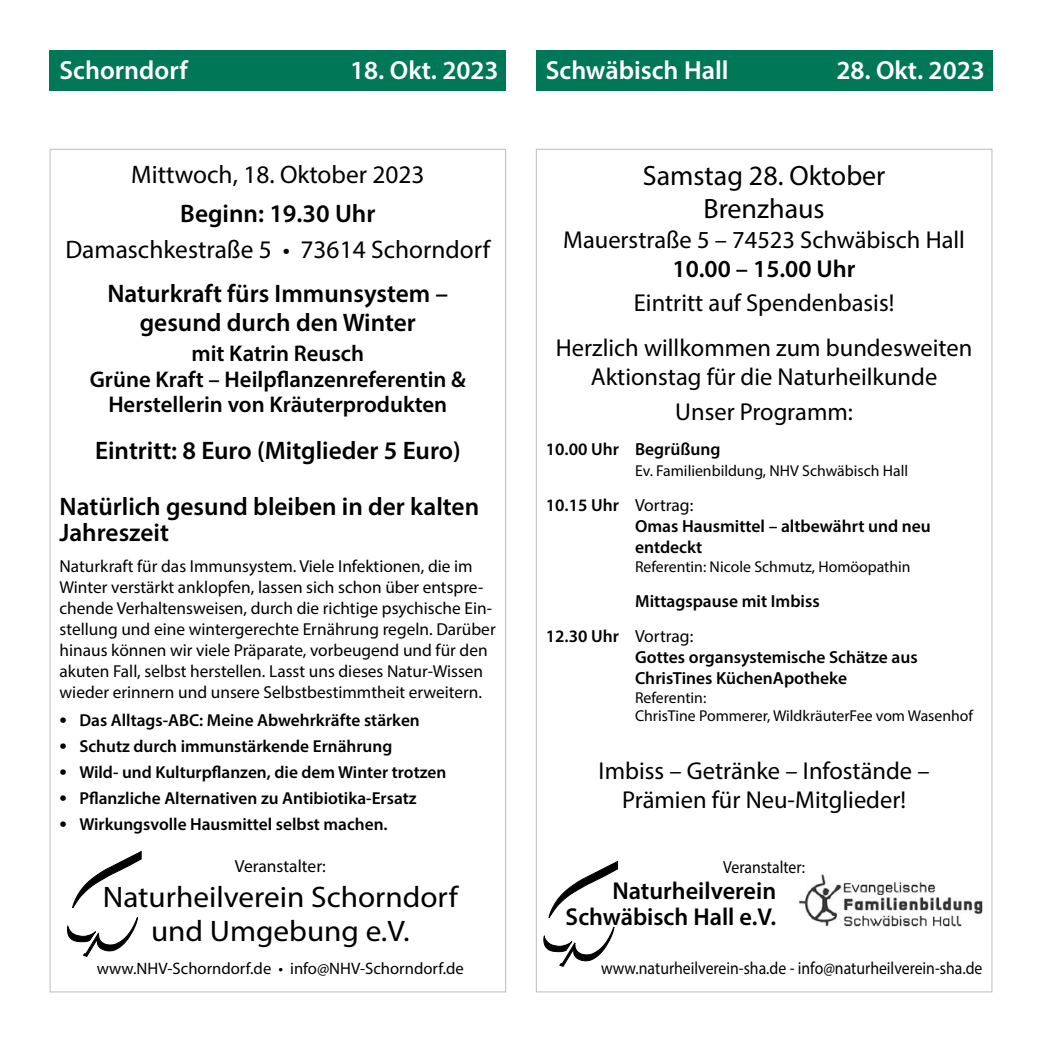
<style>
.page{position:relative;width:1042px;height:1042px;background:#fff}
.page>*{position:absolute;margin:0;border:0;box-sizing:border-box;transform-origin:0 0}
.t1{font:29.75px/33.2px "Myriad Pro";color:#000;text-align:center;scale:1.05 1}
.t2{font:28px/33.6px "Myriad Pro";color:#000;text-align:center}
.t3{font:600 26.25px "Myriad Pro";color:#fff}
.t4{font:600 25.38px/28.9px "Myriad Pro";color:#000;text-align:center}
.t5{font:25.38px "Myriad Pro";color:#000}
.t6{font:24.5px/45.1px "Myriad Pro";color:#000;text-align:center}
.t7{font:600 24.5px/26.2px "Myriad Pro";color:#000;text-align:right}
.t8{font:600 22.75px/25.4px "Myriad Pro";color:#000;text-align:center}
.t9{font:600 17.5px/21px "Myriad Pro";color:#000}
.t10{font:17.5px "Myriad Pro";color:#000;scale:.9 1}
.t11{font:17.5px "Myriad Pro";color:#000}
.t12{font:17.32px/21px "Myriad Pro";color:#000}
.t13{font:600 17.32px "Myriad Pro";color:#000}
.t14{font:16.62px "Myriad Pro";color:#000}
.t15{font:15.75px/18.9px "Myriad Pro";color:#000}
.s1{font-weight:400;font-size:26.25px}
.s2{font-weight:400}
</style>
<div class="page">
<div style="left:50px;top:50px;width:456px;height:41px;background:#007858"></div>
<div style="left:536px;top:50px;width:456px;height:41px;background:#007858"></div>
<svg style="left:72px;top:851px;width:69px;height:57px"></svg>
<svg style="left:67px;top:917px;width:71px;height:39px"></svg>
<svg style="left:549px;top:861px;width:69px;height:57px"></svg>
<svg style="left:544px;top:927px;width:70px;height:39px"></svg>
<img style="left:799px;top:874px;width:184px;height:53px">
<h3 class="t3" style="left:60px;top:54px;width:130px">Schorndorf</h3>
<h3 class="t3" style="left:350px;top:54px;width:150px">18. Okt. 2023</h3>
<h3 class="t3" style="left:546px;top:54px;width:184px">Schwäbisch Hall</h3>
<h3 class="t3" style="left:836px;top:54px;width:150px">28. Okt. 2023</h3>
<h3 class="t5" style="left:131px;top:159px;width:295px">Mittwoch, 18. Oktober 2023</h3>
<h3 class="t4" style="left:180px;top:198px;width:197px">Beginn: 19.30 Uhr</h3>
<h3 class="t5" style="left:65px;top:234px;width:426px">Damaschkestraße 5 • 73614 Schorndorf</h3>
<h3 class="t4" style="left:107px;top:279px;width:342px">Naturkraft fürs Immunsystem – gesund durch den Winter</h3>
<h3 class="t8" style="left:90px;top:340px;width:378px">mit Katrin Reusch<br>Grüne Kraft – Heilpflanzenreferentin &amp;<br>Herstellerin von Kräuterprodukten</h3>
<h3 class="t4" style="left:95px;top:435px;width:367px">Eintritt: 8 Euro (Mitglieder 5 Euro)</h3>
<h3 class="t4" style="left:60px;top:492px;width:421px;line-height:26.2px;text-align:left">Natürlich gesund bleiben in der kalten<br>Jahreszeit</h3>
<p class="t12" style="left:60px;top:555px;width:438px">Naturkraft für das Immunsystem. Viele Infektionen, die im Winter verstärkt anklopfen, lassen sich schon über entspre&shy;chende Verhaltensweisen, durch die richtige psychische Ein&shy;stellung und eine wintergerechte Ernährung regeln. Darüber hinaus können wir viele Präparate, vorbeugend und für den akuten Fall, selbst herstellen. Lasst uns dieses Natur-Wissen wieder erinnern und unsere Selbstbestimmtheit erweitern.</p>
<p class="t13" style="left:60px;top:709px;width:362px"><span class="s1">•</span> Das Alltags-ABC: Meine Abwehrkräfte stärken</p>
<p class="t13" style="left:60px;top:735px;width:334px"><span class="s1">•</span> Schutz durch immunstärkende Ernährung</p>
<p class="t13" style="left:60px;top:761px;width:388px"><span class="s1">•</span> Wild- und Kulturpflanzen, die dem Winter trotzen</p>
<p class="t13" style="left:60px;top:787px;width:358px"><span class="s1">•</span> Pflanzliche Alternativen zu Antibiotika-Ersatz</p>
<p class="t13" style="left:60px;top:813px;width:330px"><span class="s1">•</span> Wirkungsvolle Hausmittel selbst machen.</p>
<p class="t11" style="left:235px;top:855px;width:92px">Veranstalter:</p>
<h1 class="t1" style="left:103px;top:880px;width:340px">Naturheilverein Schorndorf und Umgebung e.V.</h1>
<p class="t14" style="left:97px;top:958px;width:369px">www.NHV-Schorndorf.de • info@NHV-Schorndorf.de</p>
<h2 class="t2" style="left:643px;top:158px;width:244px">Samstag 28. Oktober<br>Brenzhaus</h2>
<h3 class="t6" style="left:563px;top:217px;width:403px">Mauerstraße 5 – 74523 Schwäbisch Hall</h3>
<h3 class="t7" style="left:672px;top:255px;width:185px">10.00 – 15.00 Uhr</h3>
<h3 class="t6" style="left:556px;top:280px;width:418px">Eintritt auf Spendenbasis!<br>Herzlich willkommen zum bundesweiten</h3>
<h3 class="t6" style="left:591px;top:359px;width:348px;line-height:34.3px">Aktionstag für die Naturheilkunde<br>Unser Programm:</h3>
<p class="t9" style="left:546px;top:438px;width:176px">10.00 Uhr Begrüßung</p>
<p class="t15" style="left:635px;top:461px;width:275px">Ev. Familienbildung, NHV Schwäbisch Hall</p>
<p class="t9" style="left:635px;top:494px;width:297px;text-indent:-89px">10.15 Uhr <span class="s2">Vortrag:<br></span>Omas Hausmittel – altbewährt und neu entdeckt</p>
<p class="t15" style="left:635px;top:557px;width:277px">Referentin: Nicole Schmutz, Homöopathin</p>
<p class="t9" style="left:546px;top:583px;width:275px;line-height:35px;text-indent:89px">Mittagspause mit Imbiss<br>12.30 Uhr <span class="s2">Vortrag:</span></p>
<p class="t9" style="left:635px;top:646px;width:284px">Gottes organsystemische Schätze aus<br>ChrisTines KüchenApotheke</p>
<p class="t15" style="left:635px;top:687px;width:339px">Referentin:<br>ChrisTine Pommerer, WildkräuterFee vom Wasenhof</p>
<h3 class="t6" style="left:598px;top:755px;width:333px;line-height:29.4px">Imbiss – Getränke – Infostände –<br>Prämien für Neu-Mitglieder!</h3>
<p class="t10" style="left:723px;top:856px;width:92px">Veranstalter:</p>
<h3 class="t7" style="left:566px;top:877px;width:212px">Naturheilverein<br>Schwäbisch Hall e.V.</h3>
<p class="t10" style="left:601px;top:957px;width:425px">www.naturheilverein-sha.de - info@naturheilverein-sha.de</p>
</div>
